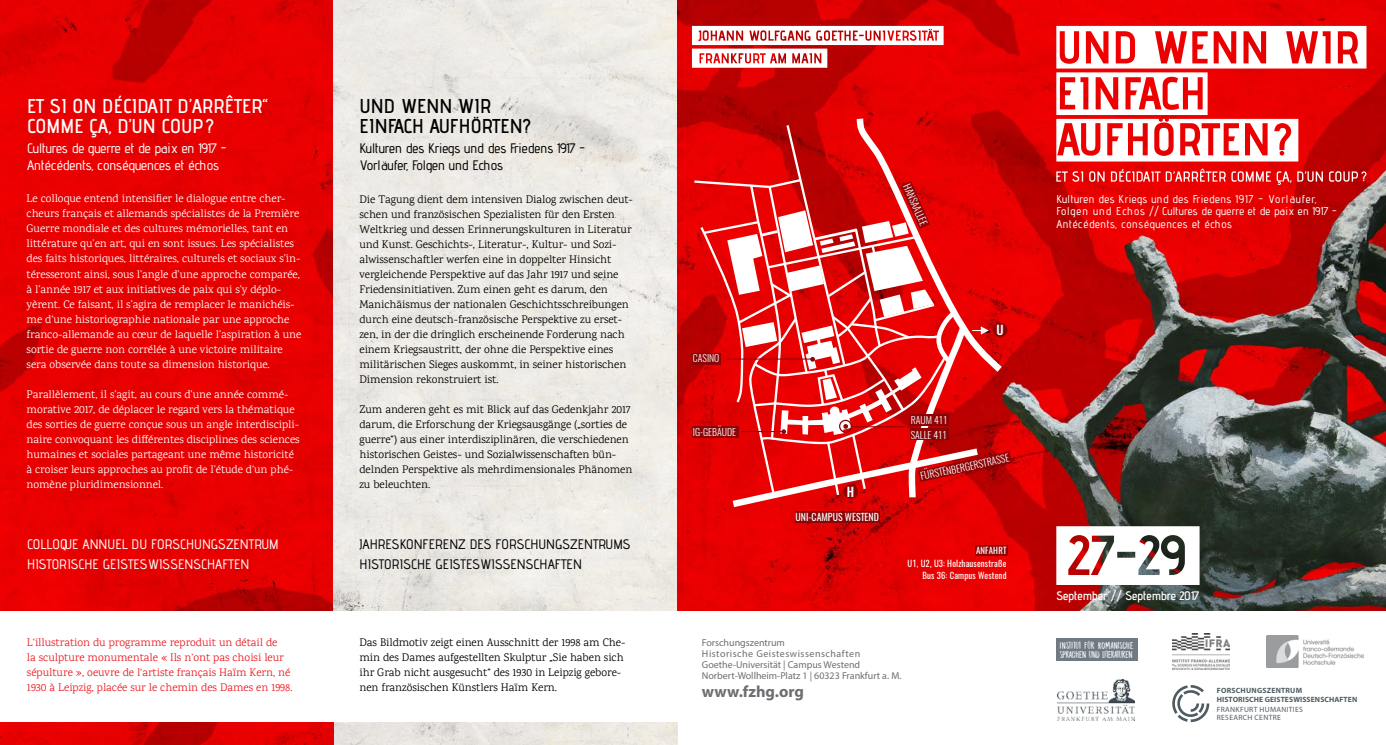
<style>
.page{position:relative;width:1386px;height:745px;background:#fff}
.page>*{position:absolute;margin:0;border:0;box-sizing:border-box;transform-origin:0 0}
.t1{font:600 20px/20px "Advent Pro";color:#fff}
.t2{font:600 20px/20px "Advent Pro";color:#000}
.t3{font:700 16.25px "Myriad Pro";color:#6d6e71}
.t4{font:500 13.75px/16.5px "Advent Pro";color:#000}
.t5{font:500 13.75px/20px "Advent Pro";color:#fff}
.t6{font:500 12.62px "Oswald";color:#fff}
.t7{font:600 12.38px "Advent Pro";color:#fff}
.t8{font:11.25px/15px "Karma";color:#000}
.t9{font:11.25px/15px "Karma";color:#fff}
.t10{font:11.25px/15px "Karma";color:#ed1d24}
.t11{font:500 11.25px/12.5px "Advent Pro";letter-spacing:.04em;color:#fff}
.t12{font:10px/11.2px "Myriad Pro";color:#6d6e71}
.t13{font:10px/9.1px "DK Midnight Chalker";letter-spacing:-.015em;color:#fff}
.t14{font:300 9.75px "Oswald";color:#fff}
.t15{font:9.75px "Oswald";color:#fff}
.t16{font:8.75px/12.5px "Oswald";letter-spacing:.02em;color:#fff;text-align:right}
.t17{font:700 7.62px/8.2px "Myriad Pro";letter-spacing:.01em;color:#505c62}
.t18{font:7.62px/8.2px "Myriad Pro";letter-spacing:.04em;color:#505c62}
</style>
<div class="page">
<img style="left:0;top:0;width:1385px;height:610px">
<img style="left:0;top:722px;width:678px;height:22px">
<svg style="left:1056px;top:26px;width:310px;height:135px"></svg>
<svg style="left:1056px;top:168px;width:310px;height:17px;background:#e43434"></svg>
<svg style="left:1056px;top:526px;width:143px;height:58px"></svg>
<img style="left:1057px;top:679px;width:77px;height:41px">
<svg style="left:1172px;top:685px;width:37px;height:36px"></svg>
<img style="left:1266px;top:635px;width:97px;height:31px">
<img style="left:1172px;top:633px;width:57px;height:36px">
<div style="left:1056px;top:638px;width:82px;height:22px;background:#6f7a82"></div>
<div style="left:975px;top:545px;width:32px;height:10px;background:#8d0406"></div>
<div style="left:692px;top:352px;width:29px;height:12px;background:#8d0406"></div>
<div style="left:692px;top:426px;width:47px;height:11px;background:#8d0406"></div>
<div style="left:795px;top:511px;width:84px;height:11px;background:#8d0406"></div>
<svg style="left:694px;top:118px;width:317px;height:389px;background:#e02a2a"></svg>
<div style="left:909px;top:428px;width:39px;height:11px;background:#8d0406"></div>
<div style="left:909px;top:414px;width:39px;height:11px;background:#8d0406"></div>
<svg style="left:692px;top:26px;width:251px;height:42px"></svg>
<div style="left:839px;top:419px;width:13px;height:13px;border:1px solid #8d0406;border-radius:50%"></div>
<h1 class="t1" style="left:27px;top:95px;width:243px">ET SI ON DÉCIDAIT D’ARRÊTER“<br>COMME ÇA, D’UN COUP?</h1>
<p class="t5" style="left:27px;top:140px;width:201px;line-height:16.5px">Cultures de guerre et de paix en 1917 -<br>Antécédents, conséquences et échos</p>
<p class="t9" style="left:27px;top:191px;width:276px">Le colloque entend intensifier le dialogue entre cher&shy;cheurs français et allemands spécialistes de la Première Guerre mondiale et des cultures mémorielles, tant en littérature qu’en art, qui en sont issues. Les spécialistes des faits historiques, littéraires, culturels et sociaux s’in&shy;téresseront ainsi, sous l’angle d’une approche comparée, à l’année 1917 et aux initiatives de paix qui s’y déplo&shy;yèrent. Ce faisant, il s’agira de remplacer le manichéis&shy;me d‘une historiographie nationale par une approche franco-allemande au cœur de laquelle l’aspiration à une sortie de guerre non corrélée à une victoire militaire sera observée dans toute sa dimension historique.</p>
<p class="t9" style="left:27px;top:386px;width:274px">Parallèlement, il s’agit, au cours d’une année commé&shy;morative 2017, de déplacer le regard vers la thématique des sorties de guerre conçue sous un angle interdiscipli&shy;naire convoquant les différentes disciplines des sciences humaines et sociales partageant une même historicité à croiser leurs approches au profit de l’étude d‘un phé&shy;nomène pluridimensionnel.</p>
<p class="t5" style="left:27px;top:533px;width:253px">Colloque annuel du Forschungszentrum<br>Historische Geisteswissenschaften</p>
<p class="t10" style="left:27px;top:634px;width:267px">L‘illustration du programme reproduit un détail de<br>la sculpture monumentale « Ils n‘ont pas choisi leur sépulture », oeuvre de l‘artiste français Haïm Kern, né 1930 à Leipzig, placée sur le chemin des Dames en 1998.</p>
<h1 class="t2" style="left:359px;top:95px;width:173px">UND WENN WIR<br>EINFACH AUFHÖRTEN?</h1>
<p class="t4" style="left:359px;top:140px;width:227px">Kulturen des Kriegs und des Friedens 1917 -<br>Vorläufer, Folgen und Echos</p>
<p class="t8" style="left:359px;top:191px;width:275px">Die Tagung dient dem intensiven Dialog zwischen deut&shy;schen und französischen Spezialisten für den Ersten Weltkrieg und dessen Erinnerungskulturen in Literatur und Kunst. Geschichts-, Literatur-, Kultur- und Sozi&shy;alwissenschaftler werfen eine in doppelter Hinsicht vergleichende Perspektive auf das Jahr 1917 und seine Friedensinitiativen. Zum einen geht es darum, den Manichäismus der nationalen Geschichtsschreibungen durch eine deutsch-französische Perspektive zu erset&shy;zen, in der die dringlich erscheinende Forderung nach einem Kriegsaustritt, der ohne die Perspektive eines militärischen Sieges auskommt, in seiner historischen Dimension rekonstruiert ist.</p>
<p class="t8" style="left:359px;top:401px;width:274px">Zum anderen geht es mit Blick auf das Gedenkjahr 2017 darum, die Erforschung der Kriegsausgänge („sorties de guerre“) aus einer interdisziplinären, die verschiedenen historischen Geistes- und Sozialwissenschaften bün&shy;delnden Perspektive als mehrdimensionales Phänomen zu beleuchten.</p>
<p class="t4" style="left:359px;top:533px;width:273px;line-height:20px">Jahreskonferenz des Forschungszentrums<br>Historische Geisteswissenschaften</p>
<p class="t8" style="left:359px;top:634px;width:267px">Das Bildmotiv zeigt einen Ausschnitt der 1998 am Che&shy;min des Dames aufgestellten Skulptur „Sie haben sich ihr Grab nicht ausgesucht“ des 1930 in Leipzig gebore&shy;nen französischen Künstlers Haïm Kern.</p>
<p class="t14" style="left:693px;top:349px;width:28px">CASINO</p>
<p class="t14" style="left:693px;top:423px;width:45px">IG-GEBÄUDE</p>
<p class="t14" style="left:914px;top:181px;width:46px;rotate:66deg">HANSAALLEE</p>
<p class="t6" style="left:996px;top:323px;width:9px">U</p>
<p class="t6" style="left:847px;top:485px;width:9px">H</p>
<p class="t15" style="left:795px;top:508px;width:85px">Uni-Campus Westend</p>
<p class="t14" style="left:910px;top:411px;width:38px">RAUM 411</p>
<p class="t14" style="left:910px;top:425px;width:37px">SALLE 411</p>
<p class="t14" style="left:919px;top:467px;width:92px;rotate:-12deg">FÜRSTENBERGERSTRASS E</p>
<p class="t16" style="left:907px;top:543px;width:100px">Anfahrt<br>U1, U2, U3: Holzhausenstraße<br>Bus 36: Campus Westend</p>
<p class="t12" style="left:702px;top:636px;width:201px">Forschungszentrum<br>Historische Geisteswissenschaften Goethe-Universität | Campus Westend Norbert-Wollheim-Platz 1 | 60323 Frankfurt a. M.</p>
<h2 class="t3" style="left:702px;top:680px;width:104px">WWW.FZHG.ORG</h2>
<p class="t11" style="left:1056px;top:192px;width:282px">Kulturen des Kriegs und des Friedens 1917 - Vorläufer,<br>Folgen und Echos // Cultures de guerre et de paix en 1917 -<br>Antécédents, conséquences et échos</p>
<p class="t7" style="left:1056px;top:588px;width:144px">SEPTEMBER // SEPTEMBRE 2017</p>
<p class="t13" style="left:1060px;top:640px;width:75px">INSTITUT FÜR ROMANISCHE<br>SPRACHEN UND LITERATUREN</p>
<p class="t17" style="left:1216px;top:686px;width:142px">FORSCHUNGSZENTRUM<br>HISTORISCHE GEISTESWISSENSCHAFTEN</p>
<p class="t18" style="left:1216px;top:704px;width:88px">Frankfurt Humanities<br>Research Centre</p>
</div>
